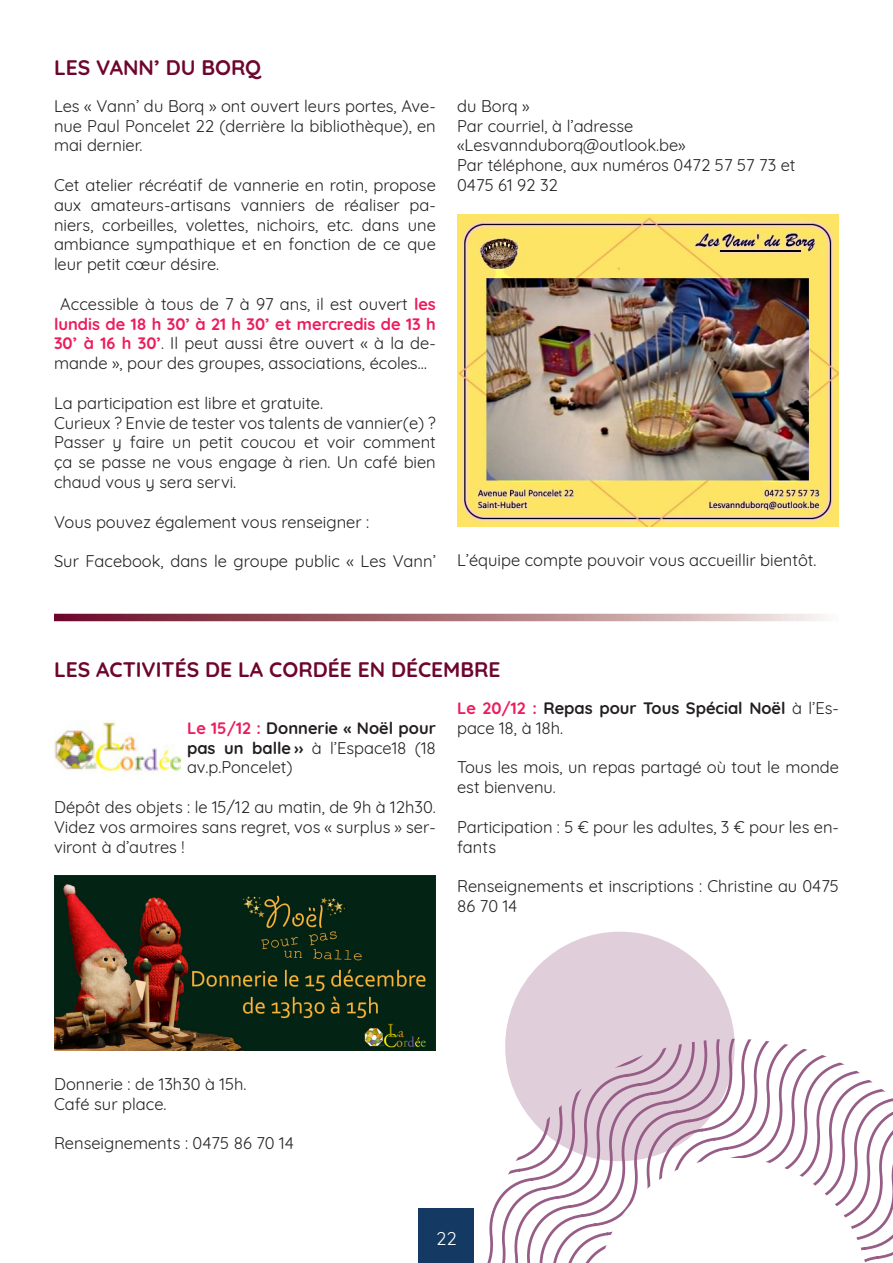
<style>
.page{position:relative;width:893px;height:1263px;background:#fff}
.page>*{position:absolute;margin:0;border:0;box-sizing:border-box;transform-origin:0 0}
.Titre{font:700 21px "Quicksand";color:#6e052d}
.t1{font:18px "Quicksand";color:#fff}
.Texte{font:16.5px/19.8px "Quicksand";color:#231f20}
.Texte-2{font:700 16.5px/19.8px "Quicksand";color:#231f20;text-align:justify}
.s1{font-weight:700;color:#ed1c5d}
.s2{color:#ed1c5d}
.s3{font-weight:400}
</style>
<div class="page">
<div style="left:419px;top:1209px;width:55px;height:54px;background:#143963"></div>
<img style="left:457px;top:214px;width:382px;height:313px">
<svg style="left:54px;top:614px;width:767px;height:7px;background:#aa747d"></svg>
<img style="left:54px;top:720px;width:126px;height:53px">
<img style="left:54px;top:876px;width:382px;height:174px">
<svg style="left:487px;top:1039px;width:370px;height:224px"></svg>
<svg style="left:494px;top:931px;width:252px;height:241px;fill:#e0cedb"></svg>
<svg style="left:584px;top:1145px;width:298px;height:118px"></svg>
<p class="Titre" style="left:54px;top:50px;width:209px">LES VANN’ DU BORQ</p>
<p class="Texte" style="left:54px;top:94px;width:383px;text-align:justify">Les « Vann’ du Borq » ont ouvert leurs portes, Ave&shy;nue Paul Poncelet 22 (derrière la bibliothèque), en mai dernier.</p>
<p class="Texte" style="left:54px;top:174px;width:383px;text-align:justify">Cet atelier récréatif de vannerie en rotin, propose aux amateurs-artisans vanniers de réaliser pa&shy;niers, corbeilles, volettes, nichoirs, etc. dans une ambiance sympathique et en fonction de ce que leur petit cœur désire.</p>
<p class="Texte" style="left:54px;top:292px;width:383px;text-align:center">Accessible à tous de 7 à 97 ans, il est ouvert <span class="s1">les lundis de 18 h 30’ à 21 h 30’ et mercredis de 13 h 30’ à 16 h 30’</span>. Il peut aussi être ouvert « à la de&shy;mande », pour des groupes, associations, écoles…</p>
<p class="Texte" style="left:54px;top:391px;width:271px">La participation est libre et gratuite.</p>
<p class="Texte" style="left:54px;top:411px;width:383px;text-align:justify">Curieux ? Envie de tester vos talents de vannier(e) ?<br>Passer y faire un petit coucou et voir comment ça se passe ne vous engage à rien. Un café bien chaud vous y sera servi.</p>
<p class="Texte" style="left:54px;top:510px;width:317px">Vous pouvez également vous renseigner :</p>
<p class="Texte" style="left:54px;top:550px;width:383px">Sur Facebook, dans le groupe public « Les Vann’</p>
<p class="Texte" style="left:457px;top:94px;width:74px">du Borq »</p>
<p class="Texte" style="left:457px;top:114px;width:178px">Par courriel, à l’adresse</p>
<p class="Texte" style="left:457px;top:134px;width:230px">«Lesvannduborq@outlook.be»</p>
<p class="Texte" style="left:457px;top:154px;width:340px">Par téléphone, aux numéros 0472 57 57 73 et</p>
<p class="Texte" style="left:457px;top:174px;width:102px">0475 61 92 32</p>
<p class="Texte" style="left:457px;top:549px;width:361px">L’équipe compte pouvoir vous accueillir bientôt.</p>
<p class="Titre" style="left:54px;top:652px;width:448px">LES ACTIVITÉS DE LA CORDÉE EN DÉCEMBRE</p>
<p class="Texte-2" style="left:187px;top:717px;width:250px"><span class="s2">Le 15/12 :</span> Donnerie « Noël pour pas un balle ›› <span class="s3">à l’Espace18 (18 av.p.Poncelet)</span></p>
<p class="Texte" style="left:54px;top:795px;width:383px">Dépôt des objets : le 15/12 au matin, de 9h à 12h30.</p>
<p class="Texte" style="left:54px;top:815px;width:383px">Videz vos armoires sans regret, vos « surplus » ser&shy;viront à d’autres !</p>
<p class="Texte-2" style="left:457px;top:697px;width:383px"><span class="s2">Le 20/12 :</span> Repas pour Tous Spécial Noël <span class="s3">à l’Es&shy;pace 18, à 18h.</span></p>
<p class="Texte" style="left:457px;top:756px;width:383px">Tous les mois, un repas partagé où tout le monde est bienvenu.</p>
<p class="Texte" style="left:457px;top:815px;width:383px">Participation : 5 € pour les adultes, 3 € pour les en&shy;fants</p>
<p class="Texte" style="left:457px;top:875px;width:383px">Renseignements et inscriptions : Christine au 0475<br>86 70 14</p>
<p class="Texte" style="left:54px;top:1072px;width:194px">Donnerie : de 13h30 à 15h.</p>
<p class="Texte" style="left:54px;top:1092px;width:114px">Café sur place.</p>
<p class="Texte" style="left:54px;top:1132px;width:241px">Renseignements : 0475 86 70 14</p>
<p class="t1" style="left:436px;top:1224px;width:22px">22</p>
</div>
